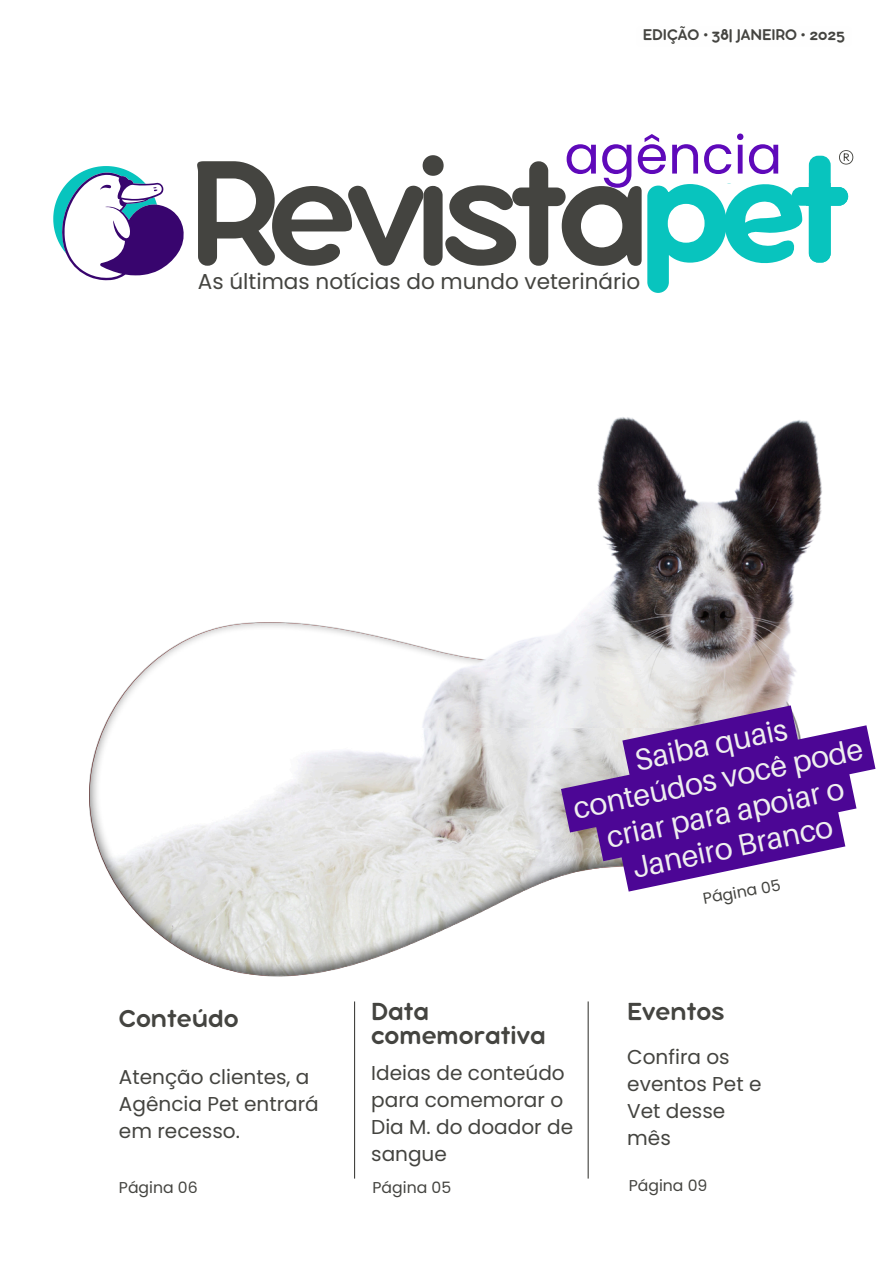
<style>
.page{position:relative;width:894px;height:1264px;background:#fff}
.page>*{position:absolute;margin:0;border:0;box-sizing:border-box;transform-origin:0 0}
.t1{font:161.55px "Bubbleboddy Neue";letter-spacing:-.07em;color:#444440}
.t2{font:52.65px "Poppins";color:#5f09ba}
.t3{font:30.15px/34.8px "Aileron";color:#efefef;text-align:center}
.t4{font:26.85px/24.8px "Bubbleboddy Neue";color:#444440}
.t5{font:21.6px "Poppins";color:#444440}
.t6{font:20.1px/27px "Poppins";color:#444440}
.t7{font:16.95px "Bubbleboddy Neue";color:#444440}
.t8{font:15.6px "Poppins";color:#444440}
</style>
<div class="page">
<svg style="left:53px;top:202px;width:3px;height:34px"></svg>
<img style="left:90px;top:727px;width:463px;height:288px">
<div style="left:518px;top:895px;width:185px;height:128px;background:#fff"></div>
<hr style="left:354px;top:1001px;width:1px;height:177px;background:#444440">
<hr style="left:587px;top:1001px;width:1px;height:177px;background:#444440">
<img style="left:56px;top:155px;width:798px;height:572px">
<svg style="left:553px;top:691px;width:323px;height:201px;fill:#4c0695"></svg>
<h4 class="t7" style="left:642px;top:29px;width:203px">EDIÇÃO • 38| JANEIRO • 2025</h4>
<h3 class="t2" style="left:564px;top:118px;width:219px">agência</h3>
<h6 class="t1" style="left:187px;top:162px;width:465px">Revista</h6>
<p class="t5" style="left:198px;top:266px;width:444px">As últimas notícias do mundo veterinário</p>
<h1 class="t4" style="left:119px;top:1008px;width:121px">Conteúdo</h1>
<h2 class="t6" style="left:119px;top:1063px;width:201px">Atenção clientes, a<br>Agência Pet entrará em recesso.</h2>
<h5 class="t8" style="left:119px;top:1176px;width:80px">Página 06</h5>
<p class="t3" style="left:562px;top:757px;width:296px;rotate:-12deg">Saiba quais conteúdos você pode criar para apoiar o<br>Janeiro Branco</p>
<p class="t8" style="left:701px;top:887px;width:80px;rotate:-10deg">Página 05</p>
<p class="t4" style="left:371px;top:1000px;width:176px">Data comemorativa</p>
<p class="t4" style="left:627px;top:1000px;width:99px">Eventos</p>
<p class="t6" style="left:371px;top:1059px;width:203px">Ideias de conteúdo para comemorar o<br>Dia M. do doador de sangue</p>
<p class="t8" style="left:372px;top:1176px;width:80px">Página 05</p>
<p class="t6" style="left:627px;top:1042px;width:136px">Confira os eventos Pet e<br>Vet desse mês</p>
<p class="t8" style="left:628px;top:1174px;width:80px">Página 09</p>
</div>
